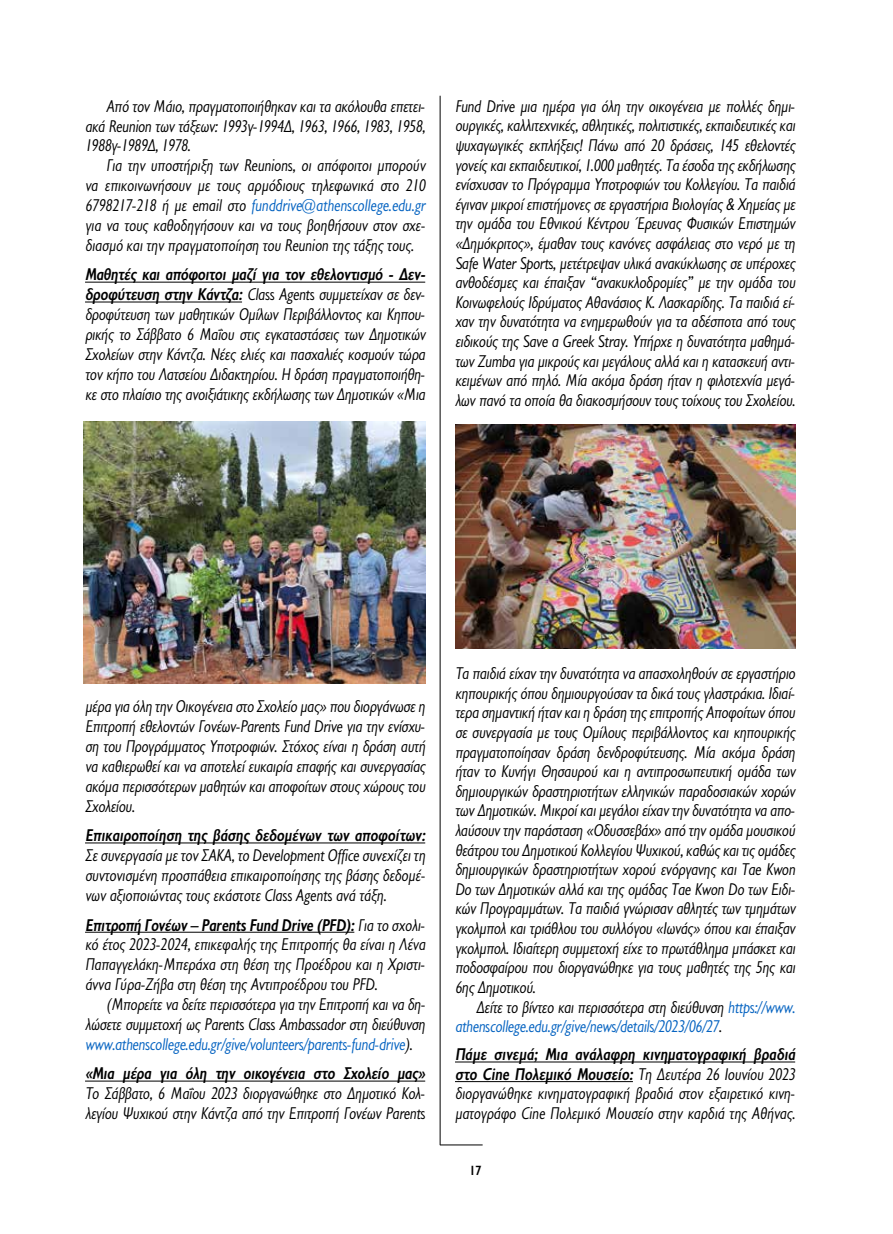
<style>
.page{position:relative;width:893px;height:1234px;background:#fff}
.page>*{position:absolute;margin:0;border:0;box-sizing:border-box;transform-origin:0 0}
.t1{font:italic 17.25px/19.6px "Gill Sans Hel Semi Condenced";letter-spacing:-.01em;color:#000;text-align:justify}
.t2{font:italic 17.25px/19.6px "Gill Sans Hel Semi Condenced";letter-spacing:-.01em;color:#0563c1}
.t3{font:italic 700 17.25px "Gill Sans Hel Semi Condenced";color:#000}
.t4{font:700 13.5px "Gill Sans Hel SCOS";color:#000}
.s1{color:#0563c1}
.s2{font-weight:700}
.s3{color:#000}
</style>
<div class="page">
<hr style="left:440px;top:1144px;width:43px;height:1px;background:#000">
<hr style="left:440px;top:96px;width:1px;height:1048px;background:#000">
<hr style="left:85px;top:282px;width:340px;height:1px;background:#000">
<hr style="left:85px;top:301px;width:157px;height:1px;background:#000">
<hr style="left:85px;top:842px;width:340px;height:1px;background:#000">
<hr style="left:85px;top:931px;width:269px;height:1px;background:#000">
<hr style="left:85px;top:1080px;width:340px;height:1px;background:#000">
<hr style="left:455px;top:1061px;width:340px;height:1px;background:#000">
<hr style="left:455px;top:1080px;width:178px;height:1px;background:#000">
<img style="left:84px;top:421px;width:341px;height:262px">
<img style="left:455px;top:424px;width:340px;height:224px">
<p class="t1" style="left:85px;top:95px;width:342px;text-indent:21px">Από τον Μάιο, πραγματοποιήθηκαν και τα ακόλουθα επετει&shy;ακά Reunion των τάξεων: 1993γ-1994Δ, 1963, 1966, 1983, 1958, 1988γ-1989Δ, 1978.</p>
<p class="t1" style="left:85px;top:155px;width:342px;text-indent:21px">Για την υποστήριξη των Reunions, οι απόφοιτοι μπορούν να επικοινωνήσουν με τους αρμόδιους τηλεφωνικά στο 210<br>6798217-218 ή με email στο <span class="s1">funddrive@athenscollege.edu.gr </span>για να τους καθοδηγήσουν και να τους βοηθήσουν στον σχε&shy;διασμό και την πραγματοποίηση του Reunion της τάξης τους.</p>
<p class="t1" style="left:85px;top:264px;width:342px"><span class="s2">Μαθητές και απόφοιτοι μαζί για τον εθελοντισμό - Δεν&shy;δροφύτευση στην Κάντζα:</span> Class Agents συμμετείχαν σε δεν&shy;δροφύτευση των μαθητικών Ομίλων Περιβάλλοντος και Κηπου&shy;ρικής το Σάββατο 6 Μαΐου στις εγκαταστάσεις των Δημοτικών Σχολείων στην Κάντζα. Νέες ελιές και πασχαλιές κοσμούν τώρα τον κήπο του Λατσείου Διδακτηρίου. Η δράση πραγματοποιήθη&shy;κε στο πλαίσιο της ανοιξιάτικης εκδήλωσης των Δημοτικών «Μια</p>
<p class="t1" style="left:455px;top:95px;width:342px">Fund Drive μια ημέρα για όλη την οικογένεια με πολλές δημι&shy;ουργικές, καλλιτεχνικές, αθλητικές, πολιτιστικές, εκπαιδευτικές και ψυχαγωγικές εκπλήξεις! Πάνω από 20 δράσεις, 145 εθελοντές γονείς και εκπαιδευτικοί, 1.000 μαθητές. Τα έσοδα της εκδήλωσης ενίσχυσαν το Πρόγραμμα Υποτροφιών του Κολλεγίου. Τα παιδιά έγιναν μικροί επιστήμονες σε εργαστήρια Βιολογίας &amp; Χημείας με την ομάδα του Εθνικού Κέντρου Έρευνας Φυσικών Επιστημών «Δημόκριτος», έμαθαν τους κανόνες ασφάλειας στο νερό με τη Safe Water Sports, μετέτρεψαν υλικά ανακύκλωσης σε υπέροχες ανθοδέσμες και έπαιξαν “ανακυκλοδρομίες” με την ομάδα του Κοινωφελούς Ιδρύματος Αθανάσιος Κ. Λασκαρίδης. Τα παιδιά εί&shy;χαν την δυνατότητα να ενημερωθούν για τα αδέσποτα από τους ειδικούς της Save a Greek Stray. Υπήρχε η δυνατότητα μαθημά&shy;των Zumba για μικρούς και μεγάλους αλλά και η κατασκευή αντι&shy;κειμένων από πηλό. Μία ακόμα δράση ήταν η φιλοτεχνία μεγά&shy;λων πανό τα οποία θα διακοσμήσουν τους τοίχους του Σχολείου.</p>
<p class="t1" style="left:85px;top:696px;width:342px">μέρα για όλη την Οικογένεια στο Σχολείο μας» που διοργάνωσε η Επιτροπή εθελοντών Γονέων-Parents Fund Drive για την ενίσχυ&shy;ση του Προγράμματος Υποτροφιών. Στόχος είναι η δράση αυτή να καθιερωθεί και να αποτελεί ευκαιρία επαφής και συνεργασίας ακόμα περισσότερων μαθητών και αποφοίτων στους χώρους του Σχολείου.</p>
<p class="t3" style="left:85px;top:824px;width:342px">Επικαιροποίηση της βάσης δεδομένων των αποφοίτων:</p>
<p class="t1" style="left:85px;top:844px;width:342px">Σε συνεργασία με τον ΣΑΚΑ, το Development Office συνεχίζει τη συντονισμένη προσπάθεια επικαιροποίησης της βάσης δεδομέ&shy;νων αξιοποιώντας τους εκάστοτε Class Agents ανά τάξη.</p>
<p class="t1" style="left:85px;top:914px;width:342px"><span class="s2">Επιτροπή Γονέων – Parents Fund Drive (PFD):</span> Για το σχολι&shy;κό έτος 2023-2024, επικεφαλής της Επιτροπής θα είναι η Λένα Παπαγγελάκη-Μπεράχα στη θέση της Προέδρου και η Χριστι&shy;άννα Γύρα-Ζήβα στη θέση της Αντιπροέδρου του PFD.</p>
<p class="t1" style="left:85px;top:993px;width:342px;text-indent:21px">(Μπορείτε να δείτε περισσότερα για την Επιτροπή και να δη&shy;λώσετε συμμετοχή ως Parents Class Ambassador στη διεύθυνση <span class="s1">www.athenscollege.edu.gr/give/volunteers/parents-fund-drive</span>).</p>
<p class="t3" style="left:85px;top:1062px;width:342px">«Μια μέρα για όλη την οικογένεια στο Σχολείο μας»</p>
<p class="t1" style="left:85px;top:1082px;width:342px">Το Σάββατο, 6 Μαΐου 2023 διοργανώθηκε στο Δημοτικό Κολ&shy;λεγίου Ψυχικού στην Κάντζα από την Επιτροπή Γονέων Parents</p>
<p class="t1" style="left:455px;top:663px;width:342px">Τα παιδιά είχαν την δυνατότητα να απασχοληθούν σε εργαστήριο κηπουρικής όπου δημιουργούσαν τα δικά τους γλαστράκια. Ιδιαί&shy;τερα σημαντική ήταν και η δράση της επιτροπής Αποφοίτων όπου σε συνεργασία με τους Ομίλους περιβάλλοντος και κηπουρικής πραγματοποίησαν δράση δενδροφύτευσης. Μία ακόμα δράση ήταν το Κυνήγι Θησαυρού και η αντιπροσωπευτική ομάδα των δημιουργικών δραστηριοτήτων ελληνικών παραδοσιακών χορών των Δημοτικών. Μικροί και μεγάλοι είχαν την δυνατότητα να απο&shy;λαύσουν την παράσταση «Οδυσσεβάχ» από την ομάδα μουσικού θεάτρου του Δημοτικού Κολλεγίου Ψυχικού, καθώς και τις ομάδες δημιουργικών δραστηριοτήτων χορού ενόργανης και Tae Kwon Do των Δημοτικών αλλά και της ομάδας Tae Kwon Do των Ειδι&shy;κών Προγραμμάτων. Τα παιδιά γνώρισαν αθλητές των τμημάτων γκολμπολ και τριάθλου του συλλόγου «Ιωνάς» όπου και έπαιξαν γκολμπολ. Ιδιαίτερη συμμετοχή είχε το πρωτάθλημα μπάσκετ και ποδοσφαίρου που διοργανώθηκε για τους μαθητές της 5ης και 6ης Δημοτικού.</p>
<p class="t2" style="left:455px;top:996px;width:342px;text-indent:21px"><span class="s3">Δείτε το βίντεο και περισσότερα στη διεύθυνση</span> https://www. athenscollege.edu.gr/give/news/details/2023/06/27<span class="s3">.</span></p>
<p class="t1" style="left:455px;top:1043px;width:342px"><span class="s2">Πάμε σινεμά; Μια ανάλαφρη κινηματογραφική βραδιά στο Cine Πολεμικό Μουσείο:</span> Τη Δευτέρα 26 Ιουνίου 2023 διοργανώθηκε κινηματογραφική βραδιά στον εξαιρετικό κινη&shy;ματογράφο Cine Πολεμικό Μουσείο στην καρδιά της Αθήνας.</p>
<p class="t4" style="left:470px;top:1162px;width:13px">17</p>
</div>
